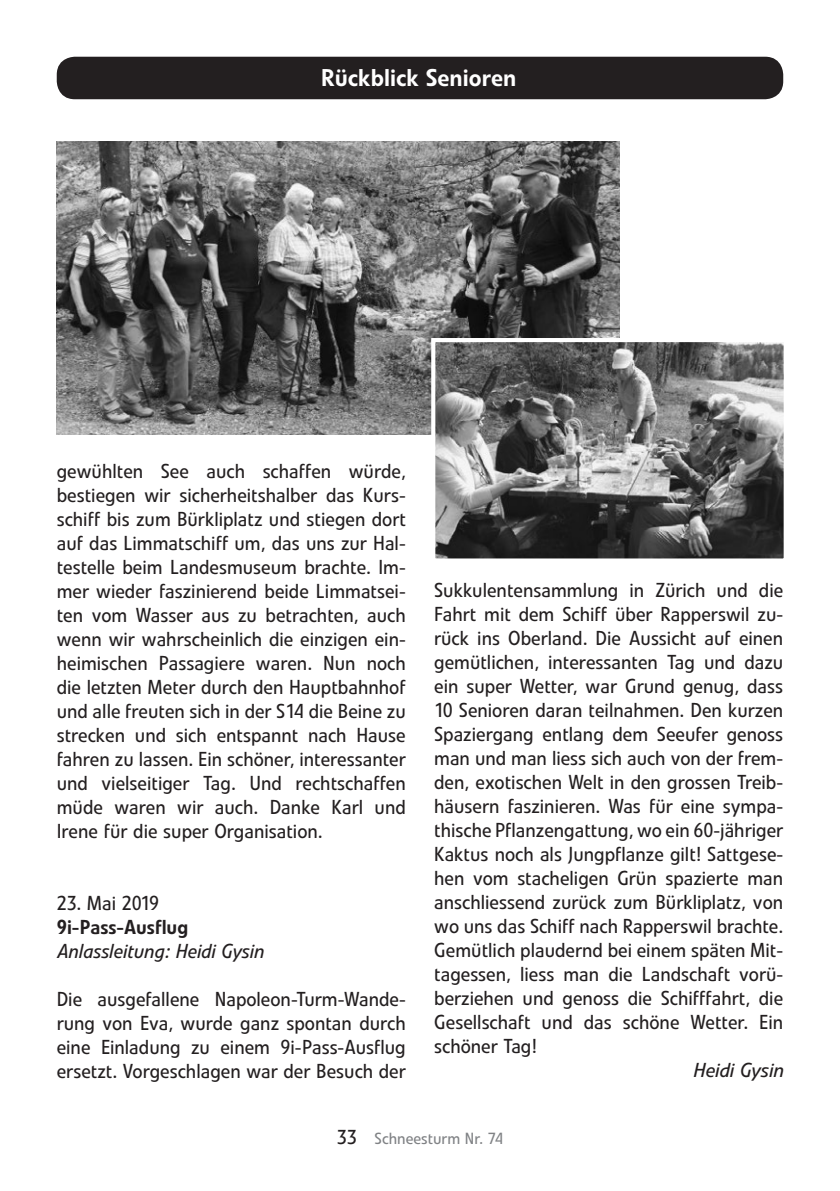
<style>
.page{position:relative;width:840px;height:1191px;background:#fff}
.page>*{position:absolute;margin:0;border:0;box-sizing:border-box;transform-origin:0 0}
.Titel{font:500 24px "Evo BQ";color:#fff}
.Grundschrift{font:20px/24px "Evo BQ";color:#231f20;text-align:justify}
.Grundschrift-2{font:italic 20px "Evo BQ";color:#231f20}
.GS_halbfett{font:500 20px "Evo BQ";color:#231f20}
.Autor{font:italic 20px "Evo BQ";color:#231f20}
.t1{font:16px "Evo BQ";color:#808285}
.s1{font-size:20px;color:#231f20}
</style>
<div class="page">
<div style="left:58px;top:58px;width:723px;height:40px;background:#231f20;border-radius:17px"></div>
<div style="left:57px;top:57px;width:725px;height:42px;border:2px solid #231f20;border-radius:17px"></div>
<img style="left:57px;top:142px;width:562px;height:293px">
<img style="left:436px;top:343px;width:346px;height:214px">
<div style="left:431px;top:338px;width:356px;height:224px;border:4px solid #fff"></div>
<p class="Titel" style="left:321px;top:63px;width:197px">Rückblick Senioren</p>
<p class="Grundschrift" style="left:57px;top:459px;width:350px">gewühlten See auch schaffen würde, bestiegen wir sicherheitshalber das Kurs&shy;schiff bis zum Bürkliplatz und stiegen dort auf das Limmatschiff um, das uns zur Hal&shy;testelle beim Landesmuseum brachte. Im&shy;mer wieder faszinierend beide Limmatsei&shy;ten vom Wasser aus zu betrachten, auch wenn wir wahrscheinlich die einzigen ein&shy;heimischen Passagiere waren. Nun noch die letzten Meter durch den Hauptbahnhof und alle freuten sich in der S14 die Beine zu strecken und sich entspannt nach Hause fahren zu lassen. Ein schöner, interessanter und vielseitiger Tag. Und rechtschaffen müde waren wir auch. Danke Karl und Irene für die super Organisation.</p>
<p class="Grundschrift" style="left:57px;top:891px;width:104px">23. Mai 2019</p>
<p class="GS_halbfett" style="left:57px;top:915px;width:133px">9i-Pass-Ausflug</p>
<p class="Grundschrift-2" style="left:57px;top:939px;width:208px">Anlassleitung: Heidi Gysin</p>
<p class="Grundschrift" style="left:57px;top:987px;width:350px">Die ausgefallene Napoleon-Turm-Wande&shy;rung von Eva, wurde ganz spontan durch eine Einladung zu einem 9i-Pass-Ausflug ersetzt. Vorgeschlagen war der Besuch der</p>
<p class="Grundschrift" style="left:434px;top:578px;width:350px">Sukkulentensammlung in Zürich und die Fahrt mit dem Schiff über Rapperswil zu&shy;rück ins Oberland. Die Aussicht auf einen gemütlichen, interessanten Tag und dazu ein super Wetter, war Grund genug, dass 10 Senioren daran teilnahmen. Den kurzen Spaziergang entlang dem Seeufer genoss man und man liess sich auch von der frem&shy;den, exotischen Welt in den grossen Treib&shy;häusern faszinieren. Was für eine sympa&shy;thische Pflanzengattung, wo ein 60-jähriger Kaktus noch als Jungpflanze gilt! Sattgese&shy;hen vom stacheligen Grün spazierte man anschliessend zurück zum Bürkliplatz, von wo uns das Schiff nach Rapperswil brachte.<br>Gemütlich plaudernd bei einem späten Mit&shy;tagessen, liess man die Landschaft vorü&shy;berziehen und genoss die Schifffahrt, die Gesellschaft und das schöne Wetter. Ein schöner Tag!</p>
<p class="Autor" style="left:692px;top:1058px;width:92px">Heidi Gysin</p>
<p class="t1" style="left:336px;top:1128px;width:168px"><span class="s1">33</span> Schneesturm Nr. 74</p>
</div>
